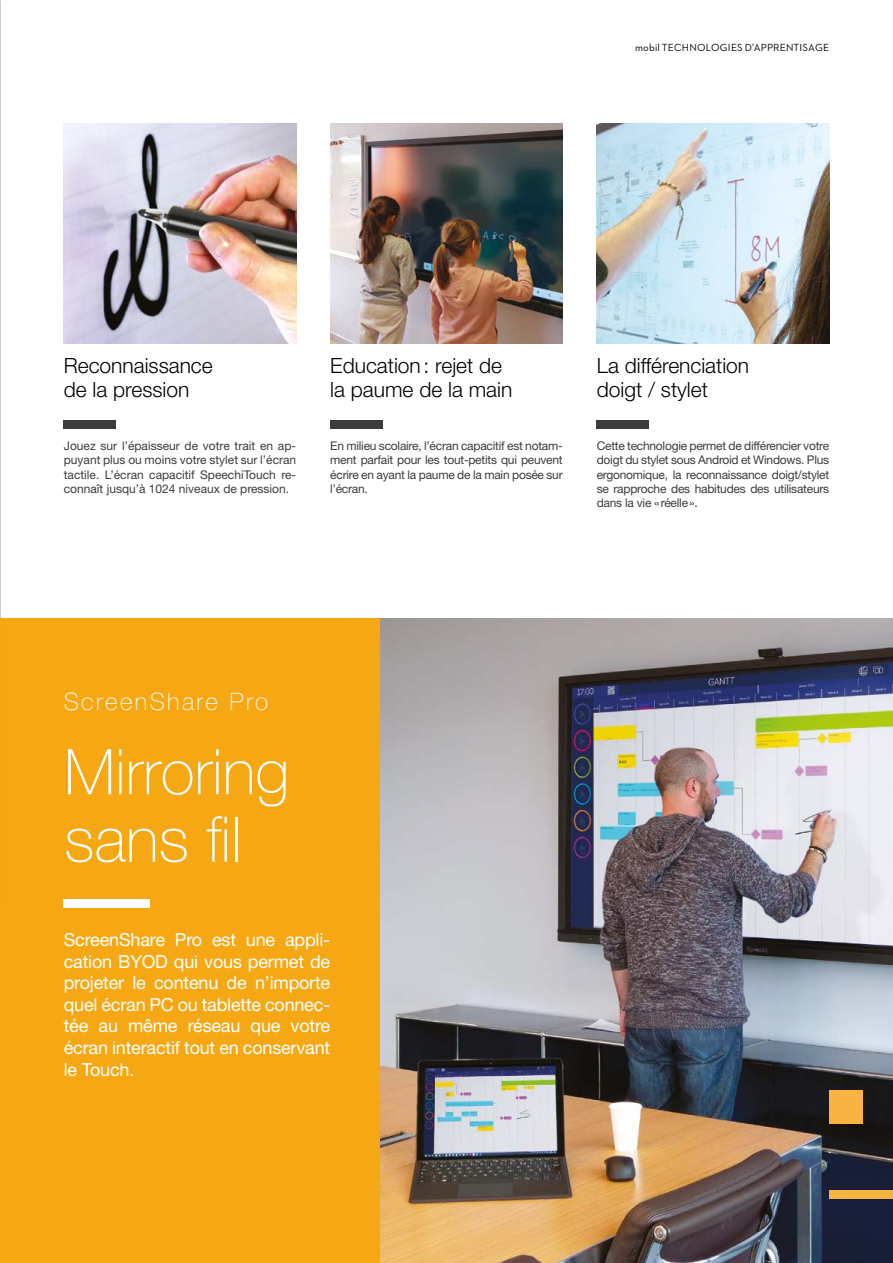
<style>
.page{position:relative;width:893px;height:1263px;background:#fff}
.page>*{position:absolute;margin:0;border:0;box-sizing:border-box;transform-origin:0 0}
.t1{font:100 63px/67.5px "Helvetica Neue LT Std";color:#fff}
.t2{font:100 24px "Helvetica Neue LT Std";letter-spacing:.1em;color:#fff}
.t3{font:300 21px/24px "Helvetica Neue LT Std";color:#000}
.t4{font:18px/21.6px "Helvetica Neue LT Std";letter-spacing:-.01em;color:#fff;text-align:justify}
.t5{font:12px/14.4px "Helvetica Neue LT Std";letter-spacing:-.02em;color:#3c3c3b;text-align:justify}
.t6{font:10.5px "Neutraface 2 Text";letter-spacing:.015em;color:#000}
</style>
<div class="page">
<img style="left:330px;top:123px;width:233px;height:220px">
<img style="left:64px;top:123px;width:232px;height:220px">
<img style="left:597px;top:123px;width:232px;height:220px">
<img style="left:380px;top:619px;width:513px;height:644px">
<div style="left:0;top:619px;width:380px;height:644px;background:#f6a814"></div>
<div style="left:829px;top:1191px;width:64px;height:8px;background:#f9b342"></div>
<div style="left:829px;top:1090px;width:33px;height:34px;background:#f9b342"></div>
<img style="left:0;top:324px;width:1px;height:295px">
<div style="left:64px;top:420px;width:52px;height:8px;background:#3c3c3b"></div>
<div style="left:330px;top:420px;width:52px;height:8px;background:#3c3c3b"></div>
<div style="left:597px;top:420px;width:52px;height:8px;background:#3c3c3b"></div>
<div style="left:64px;top:899px;width:86px;height:9px;background:#fff"></div>
<p class="t6" style="left:635px;top:41px;width:196px">mobil TECHNOLOGIES D’APPRENTISAGE</p>
<h3 class="t3" style="left:64px;top:353px;width:150px">Reconnaissance de la pression</h3>
<p class="t5" style="left:64px;top:438px;width:234px">Jouez sur l’épaisseur de votre trait en ap&shy;puyant plus ou moins votre stylet sur l’écran tactile. L’écran capacitif SpeechiTouch re&shy;connaît jusqu’à 1024 niveaux de pression.</p>
<h3 class="t3" style="left:330px;top:353px;width:184px">Education: rejet de la paume de la main</h3>
<p class="t5" style="left:330px;top:438px;width:234px">En milieu scolaire, l’écran capacitif est notam&shy;ment parfait pour les tout-petits qui peuvent écrire en ayant la paume de la main posée sur l’écran.</p>
<h3 class="t3" style="left:597px;top:353px;width:154px">La différenciation doigt / stylet</h3>
<p class="t5" style="left:597px;top:438px;width:234px">Cette technologie permet de différencier votre doigt du stylet sous Android et Windows. Plus ergonomique, la reconnaissance doigt/stylet se rapproche des habitudes des utilisateurs dans la vie «réelle».</p>
<h2 class="t2" style="left:64px;top:688px;width:206px">ScreenShare Pro</h2>
<h1 class="t1" style="left:64px;top:738px;width:227px">Mirroring sans fil</h1>
<h3 class="t4" style="left:64px;top:928px;width:268px">ScreenShare Pro est une appli&shy;cation BYOD qui vous permet de projeter le contenu de n’importe quel écran PC ou tablette connec&shy;tée au même réseau que votre écran interactif tout en conservant le Touch.</h3>
</div>
